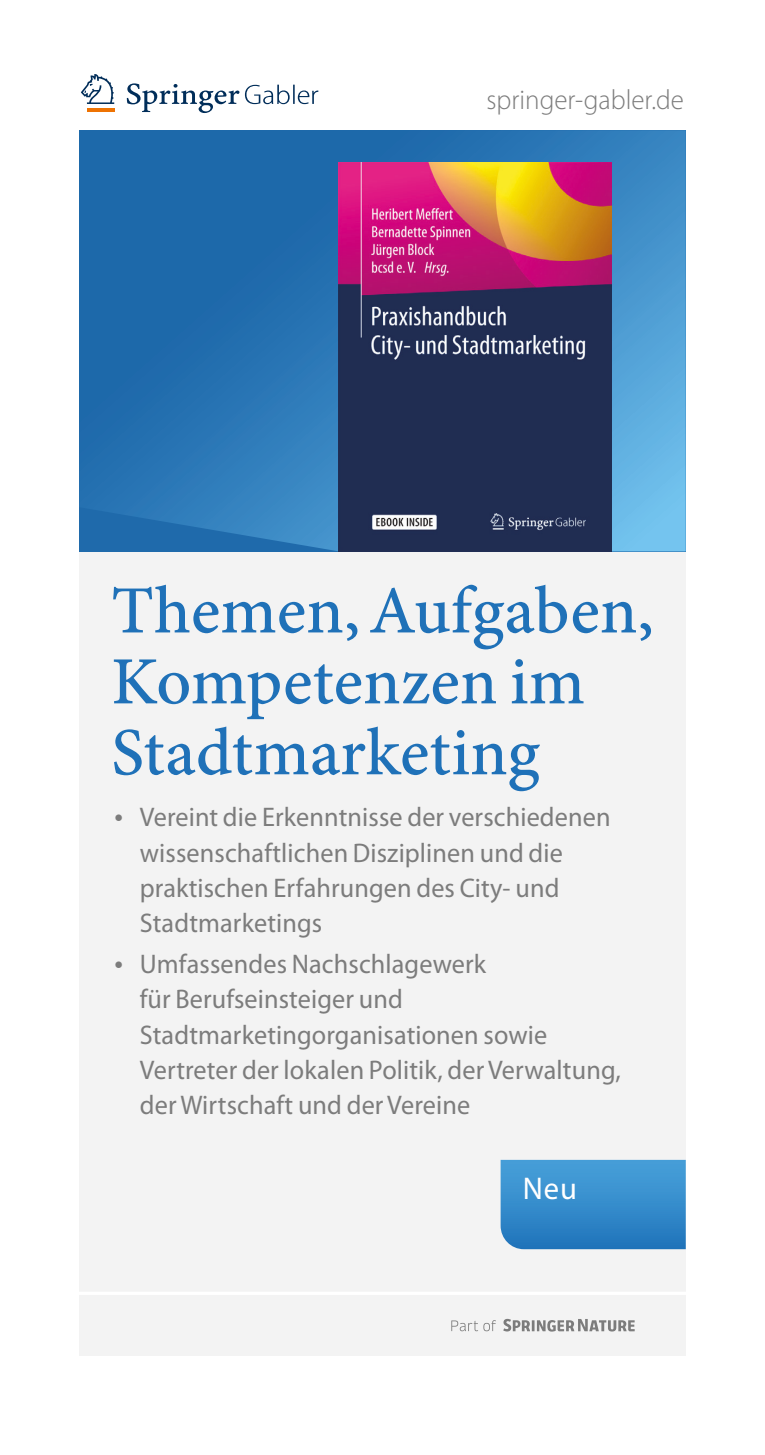
<style>
.page{position:relative;width:765px;height:1455px;background:#fff}
.page>*{position:absolute;margin:0;border:0;box-sizing:border-box;transform-origin:0 0}
.t1{font:67.5px/70.9px "Minion Pro Medium Capt";color:#1f71b8}
.t2{font:31.5px "Myriad Pro";color:#fff}
.t3{font:300 27.9px "Myriad Pro";color:#7c7c7c}
.t4{font:27px/35.1px "Myriad Pro";letter-spacing:.005em;color:#7c7c7c}
.s1{font-size:31.5px}
</style>
<div class="page">
<div style="left:79px;top:130px;width:606px;height:1225px;background:#f3f3f3"></div>
<svg style="left:127px;top:83px;width:191px;height:30px"></svg>
<hr style="left:87px;top:109px;width:27px;height:3px;background:#ee7303">
<svg style="left:81px;top:74px;width:33px;height:30px"></svg>
<svg style="left:79px;top:130px;width:606px;height:421px;background:#2e7ab7"></svg>
<svg style="left:503px;top:1318px;width:131px;height:13px"></svg>
<svg style="left:451px;top:1320px;width:27px;height:10px"></svg>
<svg style="left:484px;top:1320px;width:11px;height:10px"></svg>
<hr style="left:74px;top:1291px;width:626px;height:3px;background:#fff">
<img style="left:339px;top:162px;width:272px;height:389px">
<svg style="left:500px;top:1159px;width:185px;height:89px;background:#388dcb"></svg>
<div style="left:732px;top:1438px;width:6px;height:10px;border:1px solid #fff;border-radius:50%"></div>
<svg style="left:732px;top:1438px;width:5px;height:10px"></svg>
<p class="t3" style="left:486px;top:85px;width:199px">springer-gabler.de</p>
<h1 class="t1" style="left:111px;top:578px;width:544px">Themen, Aufgaben,<br>Kompetenzen im<br>Stadtmarketing</h1>
<p class="t4" style="left:140px;top:799px;width:472px;text-indent:-26px"><span class="s1">•</span> Vereint die Erkenntnisse der verschiedenen wissenschaftlichen Disziplinen und die praktischen Erfahrungen des City- und Stadtmarketings</p>
<p class="t4" style="left:140px;top:946px;width:482px;text-indent:-26px"><span class="s1">•</span> Umfassendes Nachschlagewerk<br>für Berufseinsteiger und Stadtmarketingorganisationen sowie Vertreter der lokalen Politik, der Verwaltung, der Wirtschaft und der Vereine</p>
<p class="t2" style="left:522px;top:1169px;width:55px">Neu</p>
</div>
